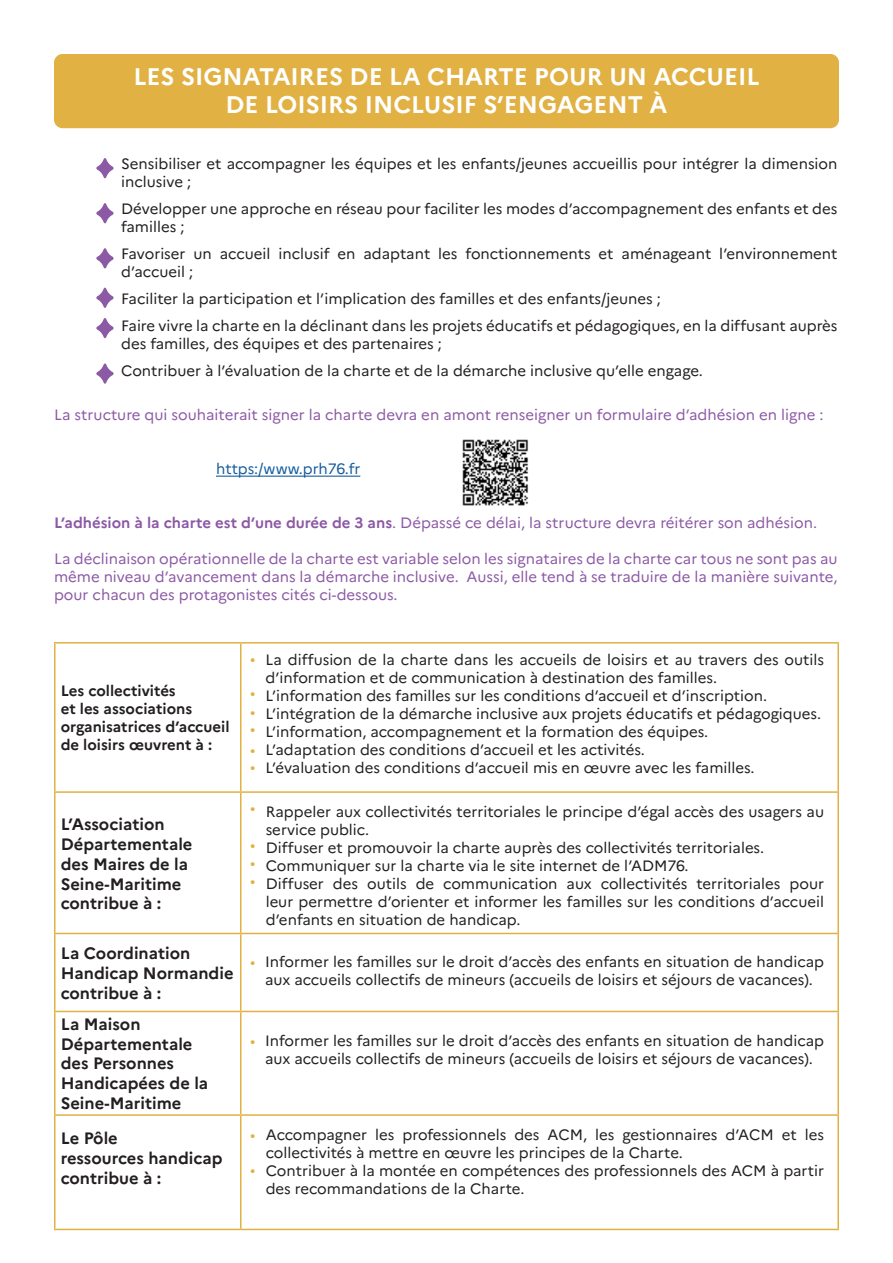
<style>
.page{position:relative;width:893px;height:1263px;background:#fff}
.page>*{position:absolute;margin:0;border:0;box-sizing:border-box;transform-origin:0 0}
.t1{font:700 24px "Marianne";color:#fff}
.t2{font:700 16.5px/19.8px "Marianne";color:#231f20}
.t3{font:15px/18px "Marianne";color:#231f20}
.t4{font:15px/18px "Marianne";color:#8c59a5;text-align:justify}
.t5{font:700 15px/18px "Marianne";color:#231f20}
.t6{font:15px "Marianne";color:#175d9e}
.t7{font:15px "Marianne";color:#e1b143}
.s1{font-weight:700}
</style>
<div class="page">
<div style="left:54px;top:54px;width:785px;height:74px;background:#e1b143;border-radius:9px"></div>
<svg style="left:96px;top:158px;width:18px;height:21px"></svg>
<svg style="left:96px;top:203px;width:18px;height:21px"></svg>
<svg style="left:96px;top:248px;width:18px;height:21px"></svg>
<svg style="left:96px;top:287px;width:18px;height:21px"></svg>
<svg style="left:96px;top:363px;width:18px;height:21px"></svg>
<svg style="left:96px;top:318px;width:18px;height:21px"></svg>
<hr style="left:216px;top:476px;width:144px;height:1px;background:#175d9e">
<hr style="left:54px;top:642px;width:187px;height:1px;background:#e1b143">
<hr style="left:54px;top:643px;width:2px;height:148px;background:#e1b143">
<hr style="left:241px;top:642px;width:598px;height:1px;background:#e1b143">
<hr style="left:240px;top:643px;width:1px;height:148px;background:#e1b143">
<hr style="left:837px;top:643px;width:2px;height:148px;background:#e1b143">
<hr style="left:54px;top:791px;width:187px;height:2px;background:#e1b143">
<hr style="left:54px;top:793px;width:2px;height:140px;background:#e1b143">
<hr style="left:241px;top:791px;width:598px;height:2px;background:#e1b143">
<hr style="left:240px;top:793px;width:1px;height:140px;background:#e1b143">
<hr style="left:837px;top:793px;width:2px;height:140px;background:#e1b143">
<hr style="left:54px;top:933px;width:187px;height:1px;background:#e1b143">
<hr style="left:54px;top:934px;width:2px;height:77px;background:#e1b143">
<hr style="left:241px;top:933px;width:598px;height:1px;background:#e1b143">
<hr style="left:240px;top:934px;width:1px;height:77px;background:#e1b143">
<hr style="left:837px;top:934px;width:2px;height:77px;background:#e1b143">
<hr style="left:54px;top:1011px;width:187px;height:1px;background:#e1b143">
<hr style="left:54px;top:1012px;width:2px;height:102px;background:#e1b143">
<hr style="left:241px;top:1011px;width:598px;height:1px;background:#e1b143">
<hr style="left:240px;top:1012px;width:1px;height:102px;background:#e1b143">
<hr style="left:837px;top:1012px;width:2px;height:102px;background:#e1b143">
<hr style="left:54px;top:1114px;width:187px;height:2px;background:#e1b143">
<hr style="left:54px;top:1116px;width:2px;height:113px;background:#e1b143">
<hr style="left:241px;top:1114px;width:598px;height:2px;background:#e1b143">
<hr style="left:240px;top:1116px;width:1px;height:113px;background:#e1b143">
<hr style="left:837px;top:1116px;width:2px;height:113px;background:#e1b143">
<hr style="left:54px;top:1229px;width:187px;height:1px;background:#e1b143">
<hr style="left:241px;top:1229px;width:598px;height:1px;background:#e1b143">
<img style="left:462px;top:439px;width:67px;height:67px">
<p class="t1" style="left:133px;top:61px;width:628px">LES SIGNATAIRES DE LA CHARTE POUR UN ACCUEIL</p>
<p class="t1" style="left:225px;top:90px;width:443px">DE LOISIRS INCLUSIF S’ENGAGENT À</p>
<p class="t3" style="left:121px;top:155px;width:718px">Sensibiliser et accompagner les équipes et les enfants/jeunes accueillis pour intégrer la dimension inclusive ;</p>
<p class="t3" style="left:121px;top:200px;width:718px">Développer une approche en réseau pour faciliter les modes d’accompagnement des enfants et des familles ;</p>
<p class="t3" style="left:121px;top:245px;width:718px">Favoriser un accueil inclusif en adaptant les fonctionnements et aménageant l’environnement d’accueil ;</p>
<p class="t3" style="left:121px;top:290px;width:541px">Faciliter la participation et l’implication des familles et des enfants/jeunes ;</p>
<p class="t3" style="left:121px;top:317px;width:718px">Faire vivre la charte en la déclinant dans les projets éducatifs et pédagogiques, en la diffusant auprès des familles, des équipes et des partenaires ;</p>
<p class="t3" style="left:121px;top:362px;width:583px">Contribuer à l’évaluation de la charte et de la démarche inclusive qu’elle engage.</p>
<p class="t4" style="left:54px;top:406px;width:771px">La structure qui souhaiterait signer la charte devra en amont renseigner un formulaire d’adhésion en ligne :</p>
<p class="t6" style="left:216px;top:460px;width:146px">https:/www.prh76.fr</p>
<p class="t4" style="left:54px;top:514px;width:765px"><span class="s1">L’adhésion à la charte est d’une durée de 3 ans</span>. Dépassé ce délai, la structure devra réitérer son adhésion.</p>
<p class="t4" style="left:54px;top:550px;width:785px">La déclinaison opérationnelle de la charte est variable selon les signataires de la charte car tous ne sont pas au même niveau d’avancement dans la démarche inclusive. Aussi, elle tend à se traduire de la manière suivante, pour chacun des protagonistes cités ci-dessous.</p>
<p class="t5" style="left:61px;top:682px;width:170px">Les collectivités<br>et les associations organisatrices d’accueil de loisirs œuvrent à :</p>
<p class="t2" style="left:61px;top:814px;width:105px">L’Association</p>
<p class="t2" style="left:61px;top:834px;width:133px">Départementale des Maires de la<br>Seine-Maritime</p>
<p class="t2" style="left:61px;top:894px;width:102px">contribue à :</p>
<p class="t2" style="left:61px;top:943px;width:174px">La Coordination<br>Handicap Normandie contribue à :</p>
<p class="t2" style="left:61px;top:1014px;width:149px">La Maison<br>Départementale des Personnes<br>Handicapées de la<br>Seine-Maritime</p>
<p class="t2" style="left:61px;top:1128px;width:59px">Le Pôle</p>
<p class="t2" style="left:61px;top:1148px;width:163px">ressources handicap contribue à :</p>
<p class="t7" style="left:250px;top:649px;width:7px">•</p>
<p class="t7" style="left:250px;top:683px;width:7px">•</p>
<p class="t7" style="left:250px;top:703px;width:7px">•</p>
<p class="t7" style="left:250px;top:720px;width:7px">•</p>
<p class="t7" style="left:250px;top:740px;width:7px">•</p>
<p class="t7" style="left:250px;top:758px;width:7px">•</p>
<p class="t3" style="left:265px;top:650px;width:560px">La diffusion de la charte dans les accueils de loisirs et au travers des outils d’information et de communication à destination des familles.</p>
<p class="t3" style="left:265px;top:686px;width:503px">L’information des familles sur les conditions d’accueil et d’inscription.</p>
<p class="t3" style="left:265px;top:704px;width:557px">L’intégration de la démarche inclusive aux projets éducatifs et pédagogiques.</p>
<p class="t3" style="left:265px;top:722px;width:444px">L’information, accompagnement et la formation des équipes.</p>
<p class="t3" style="left:265px;top:740px;width:381px">L’adaptation des conditions d’accueil et les activités.</p>
<p class="t3" style="left:265px;top:758px;width:491px">L’évaluation des conditions d’accueil mis en œuvre avec les familles.</p>
<p class="t7" style="left:250px;top:798px;width:7px">•</p>
<p class="t7" style="left:250px;top:835px;width:7px">•</p>
<p class="t7" style="left:250px;top:854px;width:7px">•</p>
<p class="t7" style="left:250px;top:872px;width:7px">•</p>
<p class="t7" style="left:250px;top:952px;width:7px">•</p>
<p class="t3" style="left:266px;top:802px;width:560px">Rappeler aux collectivités territoriales le principe d’égal accès des usagers au service public.</p>
<p class="t3" style="left:266px;top:838px;width:500px">Diffuser et promouvoir la charte auprès des collectivités territoriales.</p>
<p class="t3" style="left:266px;top:856px;width:424px">Communiquer sur la charte via le site internet de l’ADM76.</p>
<p class="t3" style="left:266px;top:874px;width:560px;text-align:justify">Diffuser des outils de communication aux collectivités territoriales pour leur permettre d’orienter et informer les familles sur les conditions d’accueil d’enfants en situation de handicap.</p>
<p class="t3" style="left:265px;top:952px;width:561px">Informer les familles sur le droit d’accès des enfants en situation de handicap aux accueils collectifs de mineurs (accueils de loisirs et séjours de vacances).</p>
<p class="t7" style="left:250px;top:1032px;width:7px">•</p>
<p class="t3" style="left:265px;top:1032px;width:561px">Informer les familles sur le droit d’accès des enfants en situation de handicap aux accueils collectifs de mineurs (accueils de loisirs et séjours de vacances).</p>
<p class="t7" style="left:250px;top:1125px;width:7px">•</p>
<p class="t7" style="left:250px;top:1160px;width:7px">•</p>
<p class="t3" style="left:266px;top:1125px;width:560px">Accompagner les professionnels des ACM, les gestionnaires d’ACM et les collectivités à mettre en œuvre les principes de la Charte.</p>
<p class="t3" style="left:266px;top:1161px;width:560px">Contribuer à la montée en compétences des professionnels des ACM à partir des recommandations de la Charte.</p>
</div>
